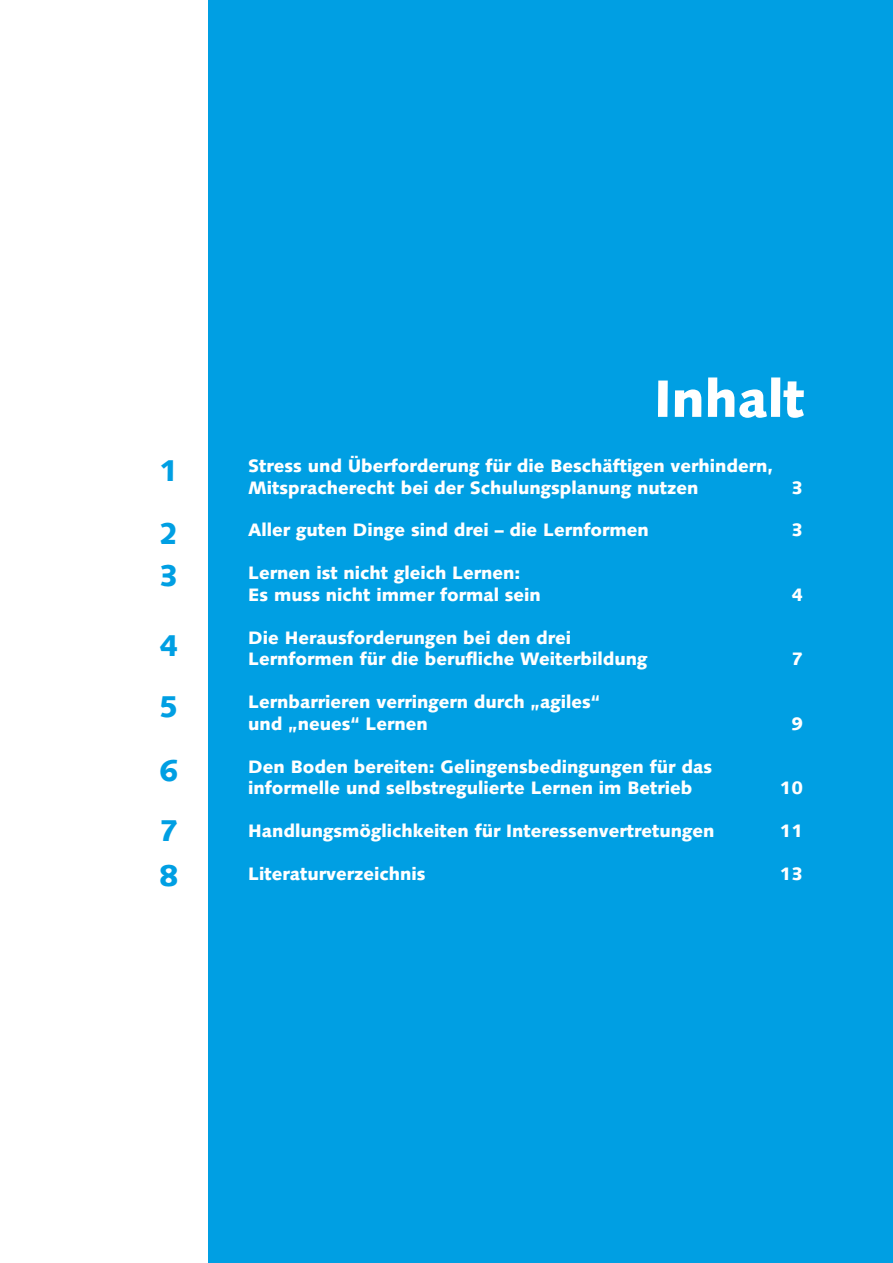
<style>
.page{position:relative;width:893px;height:1263px;background:#fff}
.page>*{position:absolute;margin:0;border:0;box-sizing:border-box;transform-origin:0 0}
.t1{font:900 52.5px "Syntax LT Std";color:#fff}
.t2{font:900 30px "Syntax LT Std";color:#009fe3}
.t3{font:900 18px/21.6px "Syntax LT Std";color:#fff}
</style>
<div class="page">
<div style="left:208px;top:0;width:685px;height:1263px;background:#009fe3"></div>
<h1 class="t1" style="left:654px;top:368px;width:152px">Inhalt</h1>
<h2 class="t2" style="left:159px;top:453px;width:21px">1</h2>
<p class="t3" style="left:248px;top:455px;width:527px">Stress und Überforderung für die Beschäftigen verhindern,<br>Mitspracherecht bei der Schulungsplanung nutzen</p>
<p class="t3" style="left:792px;top:477px;width:13px">3</p>
<h2 class="t2" style="left:159px;top:515px;width:21px">2</h2>
<h2 class="t2" style="left:159px;top:558px;width:21px">3</h2>
<p class="t3" style="left:248px;top:519px;width:402px">Aller guten Dinge sind drei – die Lernformen</p>
<p class="t3" style="left:792px;top:519px;width:13px">3</p>
<p class="t3" style="left:248px;top:562px;width:294px">Lernen ist nicht gleich Lernen:<br>Es muss nicht immer formal sein</p>
<p class="t3" style="left:792px;top:584px;width:13px">4</p>
<h2 class="t2" style="left:159px;top:628px;width:21px">4</h2>
<p class="t3" style="left:248px;top:627px;width:401px">Die Herausforderungen bei den drei<br>Lernformen für die berufliche Weiterbildung</p>
<p class="t3" style="left:792px;top:648px;width:13px">7</p>
<h2 class="t2" style="left:159px;top:688px;width:21px">5</h2>
<p class="t3" style="left:248px;top:691px;width:353px">Lernbarrieren verringern durch „agiles“ und „neues“ Lernen</p>
<p class="t3" style="left:792px;top:713px;width:13px">9</p>
<h2 class="t2" style="left:159px;top:753px;width:21px">6</h2>
<p class="t3" style="left:248px;top:756px;width:465px">Den Boden bereiten: Gelingensbedingungen für das informelle und selbstregulierte Lernen im Betrieb</p>
<p class="t3" style="left:780px;top:777px;width:25px">10</p>
<h2 class="t2" style="left:159px;top:812px;width:21px">7</h2>
<h2 class="t2" style="left:159px;top:857px;width:21px">8</h2>
<p class="t3" style="left:248px;top:820px;width:468px">Handlungsmöglichkeiten für Interessenvertretungen</p>
<p class="t3" style="left:780px;top:820px;width:25px">11</p>
<p class="t3" style="left:248px;top:863px;width:179px">Literaturverzeichnis</p>
<p class="t3" style="left:780px;top:863px;width:25px">13</p>
</div>
